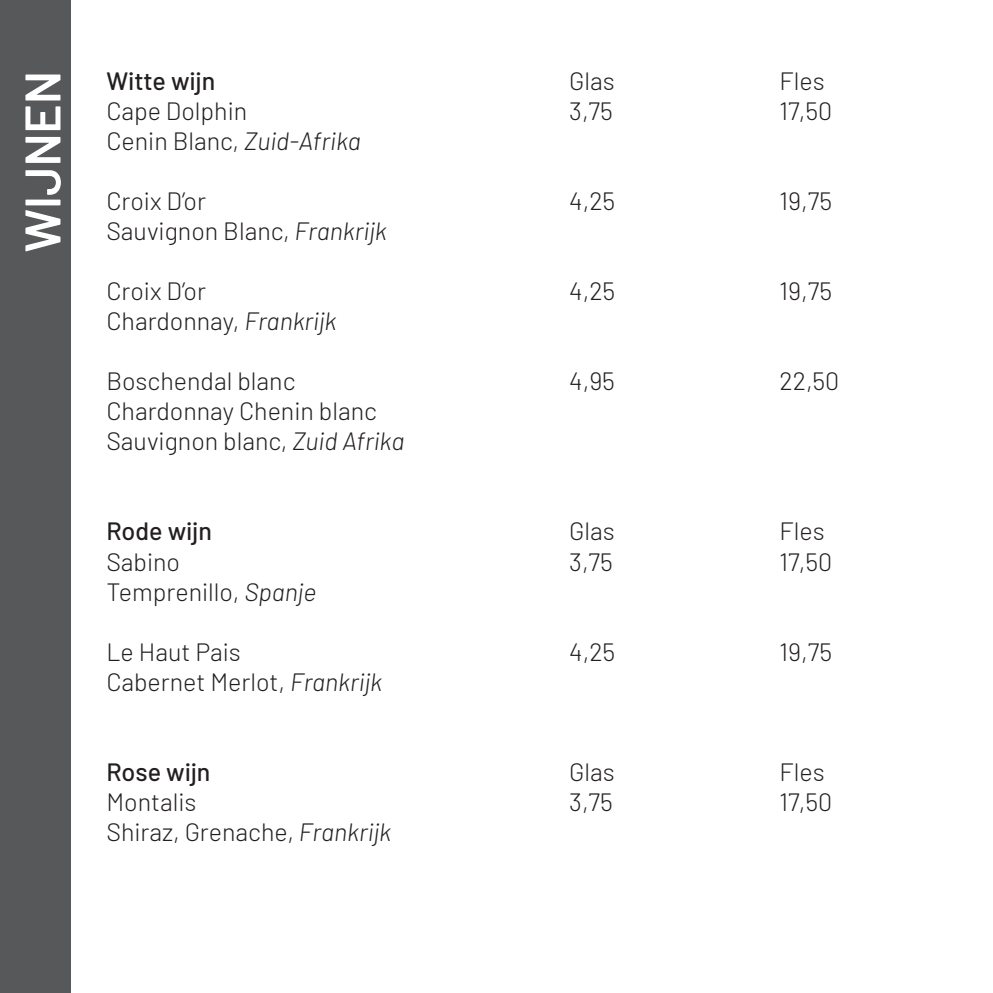
<style>
.page{position:relative;width:993px;height:993px;background:#fff}
.page>*{position:absolute;margin:0;border:0;box-sizing:border-box;transform-origin:0 0}
.t1{font:600 50px "Barlow";color:#fff}
.t2{font:300 25px "Barlow";color:#231f20}
.t3{font:500 25px "Barlow";color:#231f20}
.s1{font-style:italic}
</style>
<div class="page">
<div style="left:0;top:0;width:71px;height:992px;background:#57585a"></div>
<p class="t1" style="left:11px;top:252px;width:183px;rotate:-90deg">WIJNEN</p>
<p class="t3" style="left:106px;top:65px;width:110px">Witte wijn</p>
<p class="t2" style="left:569px;top:65px;width:47px">Glas</p>
<p class="t2" style="left:779px;top:65px;width:47px">Fles</p>
<p class="t2" style="left:106px;top:95px;width:142px">Cape Dolphin</p>
<p class="t2" style="left:569px;top:95px;width:45px">3,75</p>
<p class="t2" style="left:779px;top:95px;width:54px">17,50</p>
<p class="t2" style="left:106px;top:125px;width:256px">Cenin Blanc, <span class="s1">Zuid-Afrika</span></p>
<p class="t2" style="left:106px;top:185px;width:101px">Croix D’or</p>
<p class="t2" style="left:569px;top:185px;width:47px">4,25</p>
<p class="t2" style="left:779px;top:185px;width:54px">19,75</p>
<p class="t2" style="left:106px;top:215px;width:282px">Sauvignon Blanc, <span class="s1">Frankrijk</span></p>
<p class="t2" style="left:106px;top:275px;width:101px">Croix D’or</p>
<p class="t2" style="left:569px;top:275px;width:47px">4,25</p>
<p class="t2" style="left:779px;top:275px;width:54px">19,75</p>
<p class="t2" style="left:106px;top:305px;width:231px">Chardonnay, <span class="s1">Frankrijk</span></p>
<p class="t2" style="left:106px;top:365px;width:191px">Boschendal blanc</p>
<p class="t2" style="left:569px;top:365px;width:47px">4,95</p>
<p class="t2" style="left:779px;top:365px;width:61px">22,50</p>
<p class="t2" style="left:106px;top:395px;width:272px">Chardonnay Chenin blanc</p>
<p class="t2" style="left:106px;top:425px;width:299px">Sauvignon blanc, <span class="s1">Zuid Afrika</span></p>
<p class="t3" style="left:106px;top:515px;width:107px">Rode wijn</p>
<p class="t2" style="left:569px;top:515px;width:47px">Glas</p>
<p class="t2" style="left:779px;top:515px;width:47px">Fles</p>
<p class="t2" style="left:106px;top:545px;width:75px">Sabino</p>
<p class="t2" style="left:569px;top:545px;width:45px">3,75</p>
<p class="t2" style="left:779px;top:545px;width:54px">17,50</p>
<p class="t2" style="left:106px;top:575px;width:211px">Temprenillo, <span class="s1">Spanje</span></p>
<p class="t2" style="left:106px;top:635px;width:136px">Le Haut Pais</p>
<p class="t2" style="left:569px;top:635px;width:47px">4,25</p>
<p class="t2" style="left:779px;top:635px;width:54px">19,75</p>
<p class="t2" style="left:106px;top:665px;width:277px">Cabernet Merlot, <span class="s1">Frankrijk</span></p>
<p class="t3" style="left:106px;top:755px;width:105px">Rose wijn</p>
<p class="t2" style="left:569px;top:755px;width:47px">Glas</p>
<p class="t2" style="left:779px;top:755px;width:47px">Fles</p>
<p class="t2" style="left:106px;top:785px;width:92px">Montalis</p>
<p class="t2" style="left:569px;top:785px;width:45px">3,75</p>
<p class="t2" style="left:779px;top:785px;width:54px">17,50</p>
<p class="t2" style="left:106px;top:815px;width:286px">Shiraz, Grenache, <span class="s1">Frankrijk</span></p>
</div>
